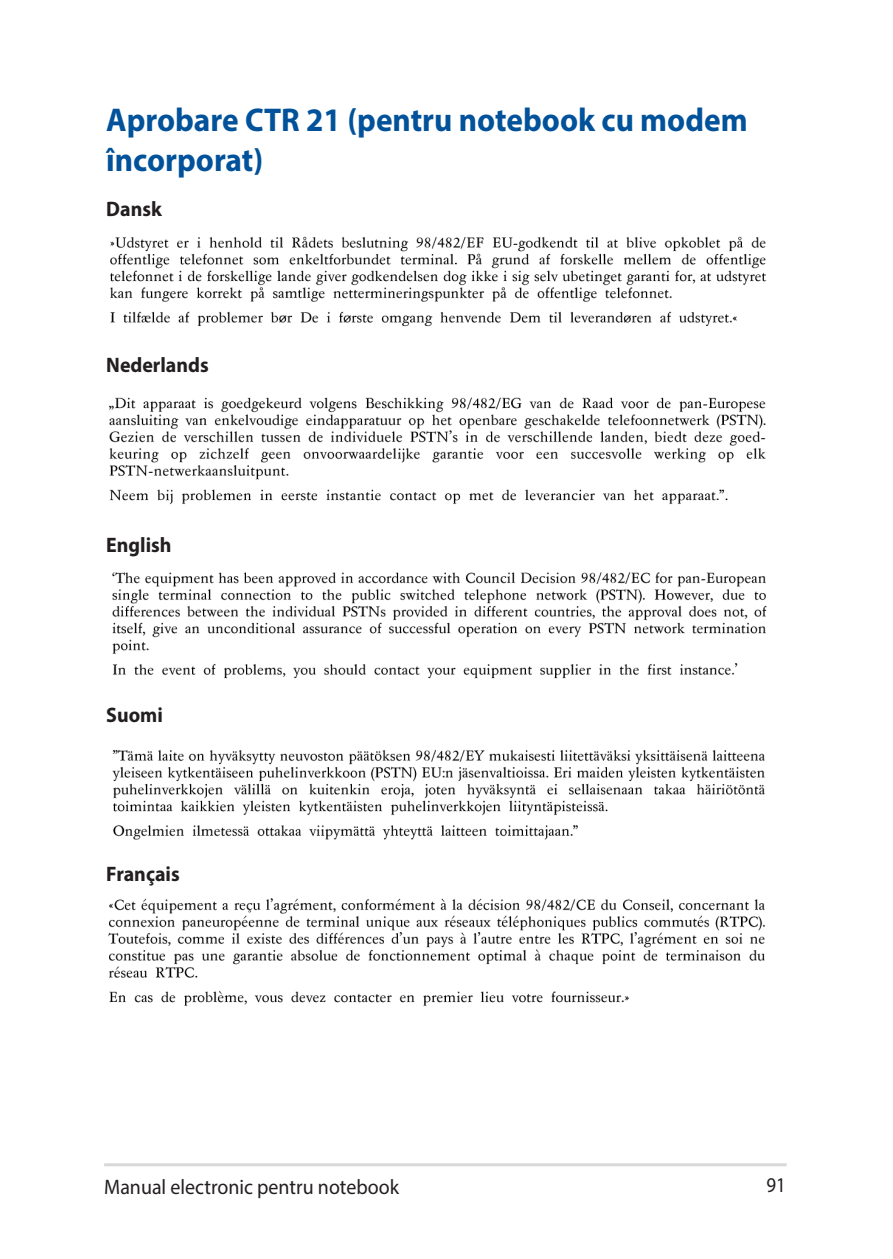
<style>
.page{position:relative;width:893px;height:1259px;background:#fff}
.page>*{position:absolute;margin:0;border:0;box-sizing:border-box;transform-origin:0 0}
.Heading_2{font:700 33px/39.6px "Myriad Pro";color:#01529a;scale:.95 1}
.Notices_Body_Text_Bo{font:700 21px "Myriad Pro";color:#231f20;scale:.95 1}
.t1{font:21px "Myriad Pro";color:#231f20;scale:.95 1}
.t2{font:21px "Myriad Pro";color:#231f20;scale:.9 1}
</style>
<div class="page">
<hr style="left:104px;top:1163px;width:683px;height:3px;background:#d8d8d8">
<img style="left:110px;top:236px;width:657px;height:91px">
<img style="left:109px;top:397px;width:657px;height:108px">
<img style="left:112px;top:572px;width:655px;height:107px">
<img style="left:112px;top:749px;width:653px;height:91px">
<img style="left:108px;top:898px;width:657px;height:108px">
<p class="Heading_2" style="left:106px;top:99px;width:677px">Aprobare CTR 21 (pentru notebook cu modem încorporat)</p>
<p class="Notices_Body_Text_Bo" style="left:106px;top:195px;width:60px">Dansk</p>
<p class="Notices_Body_Text_Bo" style="left:106px;top:351px;width:109px">Nederlands</p>
<p class="Notices_Body_Text_Bo" style="left:106px;top:531px;width:70px">English</p>
<p class="Notices_Body_Text_Bo" style="left:106px;top:701px;width:61px">Suomi</p>
<p class="Notices_Body_Text_Bo" style="left:106px;top:860px;width:79px">Français</p>
<p class="t1" style="left:104px;top:1173px;width:312px">Manual electronic pentru notebook</p>
<p class="t2" style="left:766px;top:1171px;width:23px">91</p>
</div>
